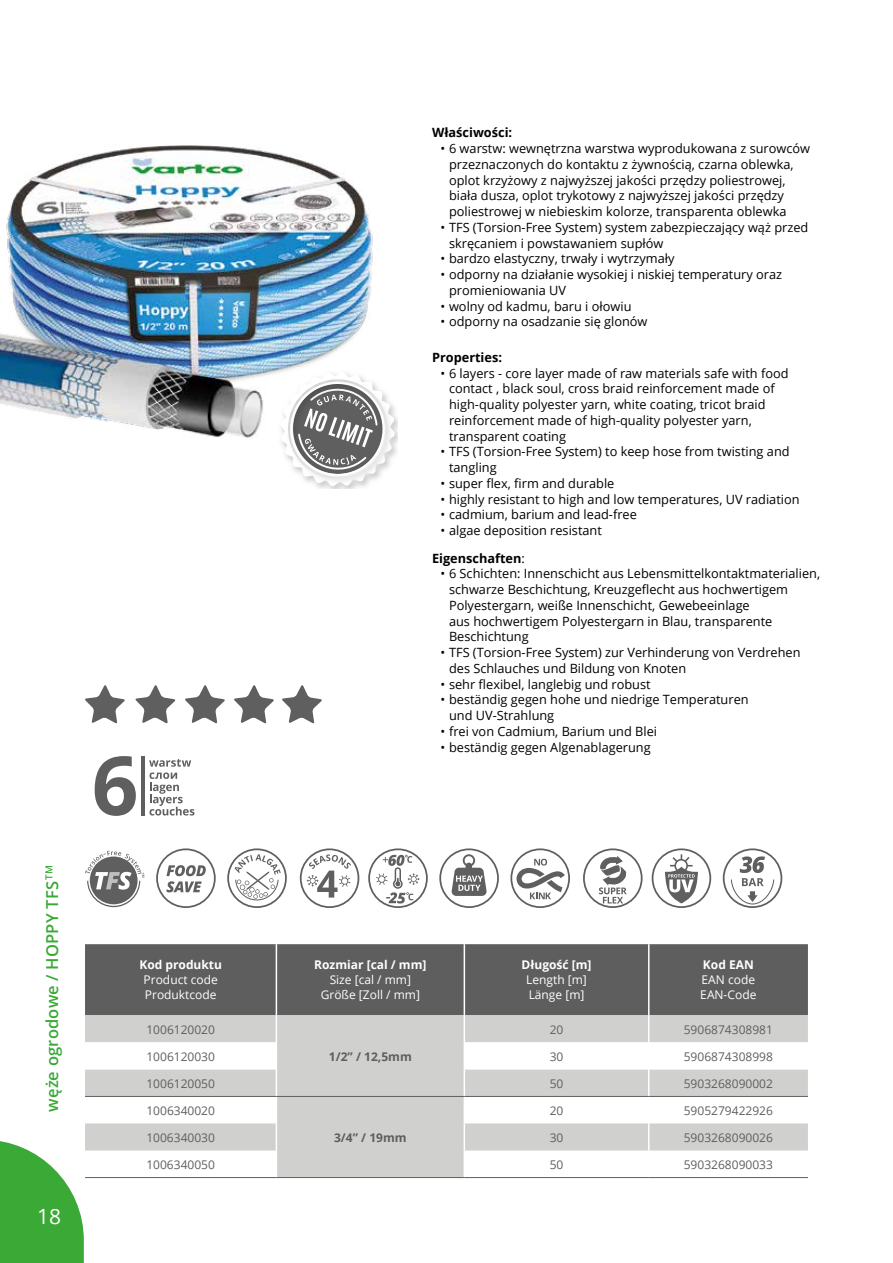
<style>
.page{position:relative;width:893px;height:1263px;background:#fff}
.page>*{position:absolute;margin:0;border:0;box-sizing:border-box;transform-origin:0 0}
.t1{font:21px "Open Sans";color:#fff}
.t2{font:600 16.5px "Open Sans";letter-spacing:.015em;color:#3aa935}
.t3{font:12.75px/15.8px "Open Sans";color:#000}
.t4{font:700 12.75px "Open Sans";color:#000}
.t5{font:12px "Open Sans";color:#5e5e5e}
.t6{font:12px/15px "Open Sans";color:#fff}
.t7{font:700 12px "Open Sans";color:#fff}
.t8{font:700 12px "Open Sans";color:#5e5e5e}
.s1{font-weight:700}
</style>
<div class="page">
<img style="left:0;top:145px;width:373px;height:293px">
<img style="left:277px;top:369px;width:121px;height:120px">
<svg style="left:280px;top:371px;width:115px;height:116px"></svg>
<div style="left:85px;top:944px;width:723px;height:71px;background:#5e5e5e"></div>
<hr style="left:276px;top:944px;width:1px;height:71px;background:#fff">
<hr style="left:464px;top:944px;width:1px;height:71px;background:#fff">
<hr style="left:648px;top:944px;width:1px;height:71px;background:#fff">
<svg style="left:0;top:1015px;width:808px;height:248px"></svg>
<hr style="left:276px;top:1096px;width:188px;height:1px;background:#5e5e5e">
<hr style="left:85px;top:1096px;width:191px;height:1px;background:#5e5e5e">
<hr style="left:464px;top:1096px;width:185px;height:1px;background:#5e5e5e">
<hr style="left:649px;top:1096px;width:159px;height:1px;background:#5e5e5e">
<hr style="left:276px;top:1177px;width:188px;height:1px;background:#5e5e5e">
<hr style="left:85px;top:1177px;width:191px;height:1px;background:#5e5e5e">
<hr style="left:464px;top:1177px;width:185px;height:1px;background:#5e5e5e">
<hr style="left:649px;top:1177px;width:159px;height:1px;background:#5e5e5e">
<svg style="left:95px;top:756px;width:41px;height:60px"></svg>
<svg style="left:142px;top:756px;width:52px;height:59px"></svg>
<svg style="left:156px;top:848px;width:60px;height:60px"></svg>
<svg style="left:227px;top:848px;width:60px;height:60px"></svg>
<svg style="left:368px;top:848px;width:60px;height:60px"></svg>
<svg style="left:439px;top:848px;width:60px;height:60px"></svg>
<svg style="left:510px;top:848px;width:60px;height:60px"></svg>
<svg style="left:300px;top:848px;width:59px;height:60px"></svg>
<svg style="left:583px;top:848px;width:60px;height:60px"></svg>
<svg style="left:652px;top:848px;width:59px;height:60px"></svg>
<svg style="left:723px;top:848px;width:59px;height:60px"></svg>
<svg style="left:85px;top:685px;width:40px;height:38px"></svg>
<svg style="left:135px;top:685px;width:41px;height:38px"></svg>
<svg style="left:185px;top:685px;width:40px;height:38px"></svg>
<svg style="left:234px;top:685px;width:40px;height:38px"></svg>
<svg style="left:282px;top:685px;width:40px;height:38px"></svg>
<svg style="left:85px;top:851px;width:60px;height:56px"></svg>
<p class="t2" style="left:41px;top:1112px;width:248px;rotate:-90deg">węże ogrodowe / HOPPY TFS<sup>TM</sup></p>
<h1 class="t1" style="left:37px;top:1202px;width:26px">18</h1>
<p class="t7" style="left:139px;top:956px;width:84px">Kod produktu</p>
<p class="t6" style="left:144px;top:972px;width:76px">Product code<br>Produktcode</p>
<p class="t5" style="left:146px;top:1021px;width:70px">1006120020</p>
<p class="t4" style="left:432px;top:124px;width:82px">Właściwości:</p>
<p class="t3" style="left:449px;top:140px;width:363px;text-indent:-9px">• 6 warstw: wewnętrzna warstwa wyprodukowana z surowców przeznaczonych do kontaktu z żywnością, czarna oblewka, oplot krzyżowy z najwyższej jakości przędzy poliestrowej, biała dusza, oplot trykotowy z najwyższej jakości przędzy poliestrowej w niebieskim kolorze, transparenta oblewka</p>
<p class="t3" style="left:449px;top:219px;width:361px;text-indent:-9px">• TFS (Torsion-Free System) system zabezpieczający wąż przed skręcaniem i powstawaniem supłów</p>
<p class="t3" style="left:441px;top:250px;width:236px">• bardzo elastyczny, trwały i wytrzymały</p>
<p class="t3" style="left:449px;top:266px;width:335px;text-indent:-9px">• odporny na działanie wysokiej i niskiej temperatury oraz promieniowania UV</p>
<p class="t3" style="left:441px;top:298px;width:192px">• wolny od kadmu, baru i ołowiu</p>
<p class="t3" style="left:441px;top:313px;width:208px">• odporny na osadzanie się glonów</p>
<p class="t4" style="left:432px;top:348px;width:72px">Properties:</p>
<p class="t3" style="left:449px;top:365px;width:341px;text-indent:-9px">• 6 layers - core layer made of raw materials safe with food contact , black soul, cross braid reinforcement made of high-quality polyester yarn, white coating, tricot braid reinforcement made of high-quality polyester yarn, transparent coating</p>
<p class="t3" style="left:449px;top:443px;width:342px;text-indent:-9px">• TFS (Torsion-Free System) to keep hose from twisting and tangling</p>
<p class="t3" style="left:441px;top:475px;width:175px">• super flex, firm and durable</p>
<p class="t3" style="left:441px;top:491px;width:361px">• highly resistant to high and low temperatures, UV radiation</p>
<p class="t3" style="left:441px;top:506px;width:198px">• cadmium, barium and lead-free</p>
<p class="t3" style="left:432px;top:516px;width:171px;line-height:27.6px;text-indent:9px">• algae deposition resistant<br><span class="s1">Eigenschaften</span>:</p>
<p class="t3" style="left:449px;top:565px;width:373px;text-indent:-9px">• 6 Schichten: Innenschicht aus Lebensmittelkontaktmaterialien, schwarze Beschichtung, Kreuzgeflecht aus hochwertigem Polyestergarn, weiße Innenschicht, Gewebeeinlage<br>aus hochwertigem Polyestergarn in Blau, transparente Beschichtung</p>
<p class="t3" style="left:449px;top:644px;width:353px;text-indent:-9px">• TFS (Torsion-Free System) zur Verhinderung von Verdrehen des Schlauches und Bildung von Knoten</p>
<p class="t3" style="left:441px;top:676px;width:212px">• sehr flexibel, langlebig und robust</p>
<p class="t3" style="left:449px;top:691px;width:301px;text-indent:-9px">• beständig gegen hohe und niedrige Temperaturen und UV-Strahlung</p>
<p class="t3" style="left:441px;top:723px;width:218px">• frei von Cadmium, Barium und Blei</p>
<p class="t3" style="left:441px;top:739px;width:212px">• beständig gegen Algenablagerung</p>
<p class="t7" style="left:314px;top:956px;width:114px">Rozmiar [cal / mm]</p>
<p class="t6" style="left:321px;top:972px;width:101px;text-align:center">Size [cal / mm]<br>Größe [Zoll / mm]</p>
<p class="t7" style="left:522px;top:956px;width:71px">Długość [m]</p>
<p class="t6" style="left:526px;top:972px;width:62px">Length [m]<br>Länge [m]</p>
<p class="t7" style="left:703px;top:956px;width:52px">Kod EAN</p>
<p class="t6" style="left:700px;top:972px;width:58px">EAN code<br>EAN-Code</p>
<p class="t5" style="left:550px;top:1021px;width:15px">20</p>
<p class="t5" style="left:684px;top:1021px;width:91px">5906874308981</p>
<p class="t5" style="left:146px;top:1048px;width:70px">1006120030</p>
<p class="t5" style="left:550px;top:1048px;width:15px">30</p>
<p class="t5" style="left:684px;top:1048px;width:91px">5906874308998</p>
<p class="t5" style="left:146px;top:1075px;width:70px">1006120050</p>
<p class="t5" style="left:550px;top:1075px;width:15px">50</p>
<p class="t5" style="left:684px;top:1075px;width:91px">5903268090002</p>
<p class="t5" style="left:146px;top:1102px;width:70px">1006340020</p>
<p class="t8" style="left:334px;top:1129px;width:74px">3/4” / 19mm</p>
<p class="t8" style="left:329px;top:1048px;width:84px">1/2” / 12,5mm</p>
<p class="t5" style="left:550px;top:1102px;width:15px">20</p>
<p class="t5" style="left:684px;top:1102px;width:91px">5905279422926</p>
<p class="t5" style="left:146px;top:1129px;width:70px">1006340030</p>
<p class="t5" style="left:550px;top:1129px;width:15px">30</p>
<p class="t5" style="left:684px;top:1129px;width:91px">5903268090026</p>
<p class="t5" style="left:146px;top:1156px;width:70px">1006340050</p>
<p class="t5" style="left:550px;top:1156px;width:15px">50</p>
<p class="t5" style="left:684px;top:1156px;width:91px">5903268090033</p>
</div>
